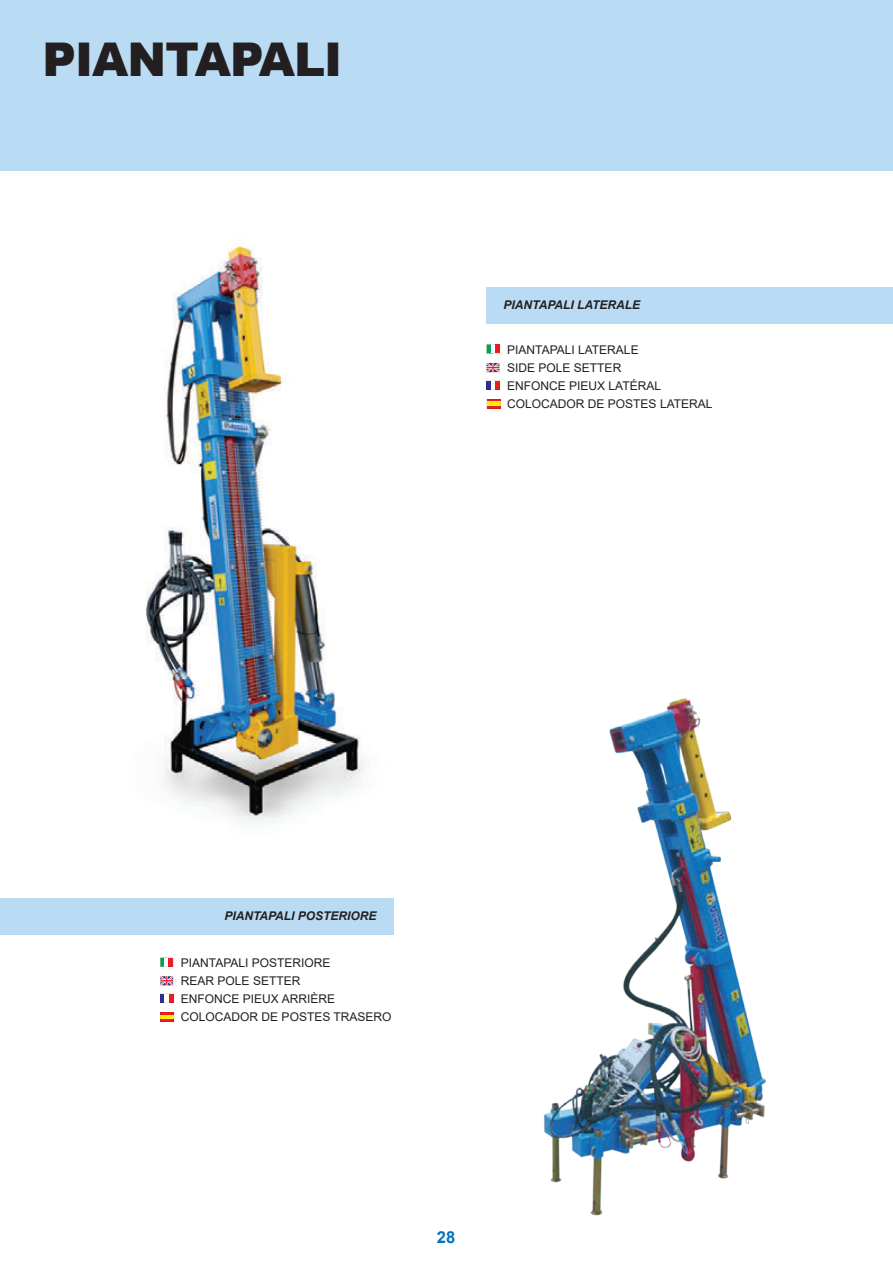
<style>
.page{position:relative;width:893px;height:1263px;background:#fff}
.page>*{position:absolute;margin:0;border:0;box-sizing:border-box;transform-origin:0 0}
.t1{font:900 46.5px "Arial";letter-spacing:-.02em;color:#231f20}
.t2{font:700 16.5px "Arial";color:#0072bc}
.t3{font:12px "Arial";color:#231f20}
.Nome_prodotto_dx{font:italic 700 12px "Arial";color:#231f20}
</style>
<div class="page">
<div style="left:0;top:0;width:893px;height:170px;background:#b9dbf3"></div>
<svg style="left:487px;top:344px;width:12px;height:9px"></svg>
<svg style="left:487px;top:363px;width:12px;height:9px"></svg>
<svg style="left:487px;top:380px;width:13px;height:10px"></svg>
<svg style="left:487px;top:399px;width:13px;height:9px"></svg>
<svg style="left:160px;top:958px;width:13px;height:9px"></svg>
<svg style="left:160px;top:976px;width:13px;height:9px"></svg>
<svg style="left:160px;top:994px;width:14px;height:9px"></svg>
<svg style="left:160px;top:1012px;width:14px;height:9px"></svg>
<div style="left:487px;top:287px;width:406px;height:37px;background:#b9dbf3"></div>
<div style="left:0;top:898px;width:394px;height:36px;background:#b9dbf3"></div>
<img style="left:544px;top:698px;width:222px;height:518px">
<img style="left:146px;top:240px;width:218px;height:584px">
<p class="t1" style="left:43px;top:26px;width:301px">PIANTAPALI</p>
<p class="Nome_prodotto_dx" style="left:504px;top:297px;width:138px">PIANTAPALI LATERALE</p>
<p class="t3" style="left:507px;top:341px;width:133px">PIANTAPALI LATERALE</p>
<p class="t3" style="left:507px;top:359px;width:116px">SIDE POLE SETTER</p>
<p class="t3" style="left:507px;top:377px;width:155px">ENFONCE PIEUX LATÉRAL</p>
<p class="t3" style="left:507px;top:395px;width:207px">COLOCADOR DE POSTES LATERAL</p>
<p class="Nome_prodotto_dx" style="left:224px;top:907px;width:154px">PIANTAPALI POSTERIORE</p>
<p class="t3" style="left:181px;top:954px;width:151px">PIANTAPALI POSTERIORE</p>
<p class="t3" style="left:181px;top:972px;width:121px">REAR POLE SETTER</p>
<p class="t3" style="left:181px;top:990px;width:156px">ENFONCE PIEUX ARRIÈRE</p>
<p class="t3" style="left:181px;top:1008px;width:212px">COLOCADOR DE POSTES TRASERO</p>
<h2 class="t2" style="left:437px;top:1226px;width:20px">28</h2>
</div>
